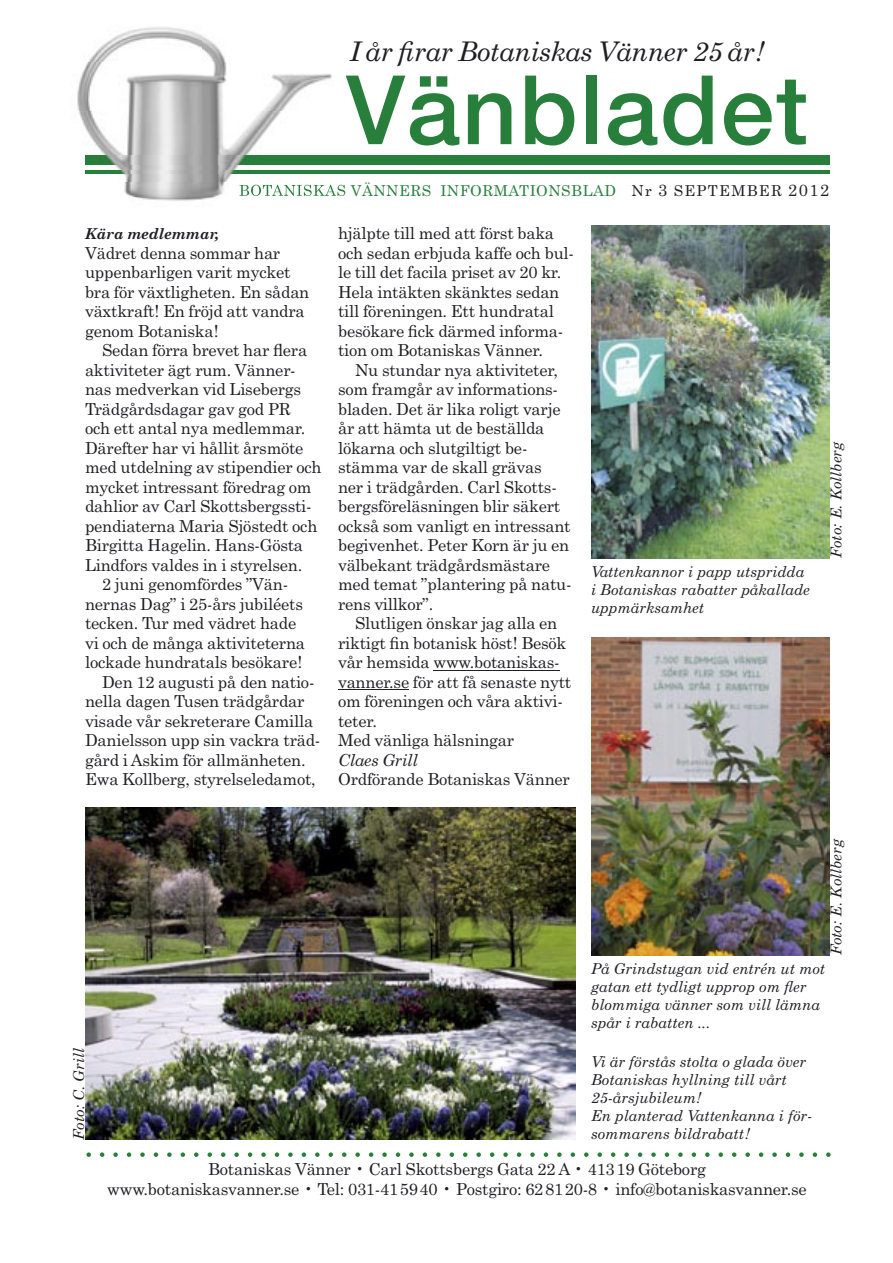
<style>
.page{position:relative;width:893px;height:1263px;background:#fff}
.page>*{position:absolute;margin:0;border:0;box-sizing:border-box;transform-origin:0 0}
.t1{font:500 96px "Helvetica Neue";letter-spacing:.02em;color:#287f3c}
.t2{font:italic 27px "Century Schoolbook Std";letter-spacing:-.015em;color:#202024}
.t3{font:16.5px/19.5px "Century Schoolbook Std";letter-spacing:-.015em;color:#202024}
.t4{font:italic 16.5px "Century Schoolbook Std";letter-spacing:-.015em;color:#202024}
.t5{font:italic 15px/18px "Century Schoolbook Std";color:#202024}
.t6{font:15px "Century Schoolbook Std";letter-spacing:.035em;color:#287f3c}
.t7{font:italic 700 15px "Century Schoolbook Std";letter-spacing:-.015em;color:#202024}
.s1{color:#202024}
.s2{font-size:16.5px;color:#202024}
</style>
<div class="page">
<svg style="left:86px;top:1152px;width:745px;height:5px"></svg>
<div style="left:85px;top:156px;width:744px;height:9px;background:#287f3c"></div>
<hr style="left:85px;top:171px;width:744px;height:3px;background:#287f3c">
<img style="left:77px;top:27px;width:269px;height:174px">
<img style="left:85px;top:156px;width:261px;height:9px">
<img style="left:85px;top:171px;width:261px;height:3px">
<img style="left:85px;top:182px;width:261px;height:14px">
<hr style="left:433px;top:670px;width:127px;height:1px;background:#202024">
<hr style="left:338px;top:689px;width:71px;height:1px;background:#202024">
<img style="left:591px;top:225px;width:238px;height:333px">
<img style="left:591px;top:638px;width:238px;height:317px">
<img style="left:85px;top:808px;width:491px;height:331px">
<h2 class="t2" style="left:349px;top:34px;width:416px">I år firar Botaniskas Vänner 25 år !</h2>
<h1 class="t1" style="left:346px;top:53px;width:463px">Vänbladet</h1>
<p class="t6" style="left:239px;top:181px;width:592px">BOTANISKAS VÄNNERS INFORMATIONSBLAD <span class="s1">Nr</span> <span class="s2">3</span> <span class="s1">SEPTEMBER</span> <span class="s2">2012</span></p>
<p class="t7" style="left:85px;top:224px;width:136px">Kära medlemmar,</p>
<p class="t3" style="left:85px;top:243px;width:226px">Vädret denna sommar har uppenbarligen varit mycket bra för växtligheten. En sådan växtkraft! En fröjd att vandra genom Botaniska !</p>
<p class="t3" style="left:102px;top:340px;width:207px">Sedan förra brevet har flera</p>
<p class="t3" style="left:85px;top:360px;width:212px">aktiviteter ägt rum. Vänner-</p>
<p class="t3" style="left:85px;top:379px;width:218px">nas medverkan vid Lisebergs</p>
<p class="t3" style="left:85px;top:399px;width:207px">Trädgårdsdagar gav god PR</p>
<p class="t3" style="left:85px;top:418px;width:222px">och ett antal nya medlemmar.</p>
<p class="t3" style="left:85px;top:438px;width:220px">Därefter har vi hållit årsmöte</p>
<p class="t3" style="left:85px;top:457px;width:238px">med utdelning av stipendier och</p>
<p class="t3" style="left:85px;top:477px;width:228px">mycket intressant föredrag om</p>
<p class="t3" style="left:85px;top:496px;width:228px">dahlior av Carl Skottsbergssti-</p>
<p class="t3" style="left:85px;top:516px;width:234px">pendiaterna Maria Sjöstedt och</p>
<p class="t3" style="left:85px;top:535px;width:220px">Birgitta Hagelin. Hans-Gösta</p>
<p class="t3" style="left:85px;top:555px;width:219px">Lindfors valdes in i styrelsen.</p>
<p class="t3" style="left:102px;top:574px;width:188px">2 juni genomfördes ”Vän-</p>
<p class="t3" style="left:85px;top:594px;width:219px">nernas Dag” i 25-års jubiléets</p>
<p class="t3" style="left:85px;top:613px;width:213px">tecken. Tur med vädret hade</p>
<p class="t3" style="left:85px;top:633px;width:221px">vi och de många aktiviteterna</p>
<p class="t3" style="left:85px;top:652px;width:219px">lockade hundratals besökare !</p>
<p class="t3" style="left:102px;top:672px;width:214px">Den 12 augusti på den natio-</p>
<p class="t3" style="left:85px;top:691px;width:221px">nella dagen Tusen trädgårdar</p>
<p class="t3" style="left:85px;top:711px;width:230px">visade vår sekreterare Camilla</p>
<p class="t3" style="left:85px;top:730px;width:237px">Danielsson upp sin vackra träd-</p>
<p class="t3" style="left:85px;top:750px;width:222px">gård i Askim för allmänheten.</p>
<p class="t3" style="left:85px;top:769px;width:232px">Ewa Kollberg, styrelseledamot,</p>
<p class="t3" style="left:338px;top:223px;width:237px">hjälpte till med att först baka och sedan erbjuda kaffe och bul&shy;le till det facila priset av 20 kr.<br>Hela intäkten skänktes sedan till föreningen. Ett hundratal besökare fick därmed informa&shy;tion om Botaniskas Vänner.</p>
<p class="t3" style="left:338px;top:360px;width:235px;text-indent:17px">Nu stundar nya aktiviteter, som framgår av informations&shy;bladen. Det är lika roligt varje år att hämta ut de beställda lökarna och slutgiltigt be&shy;stämma var de skall grävas<br>ner i trädgården. Carl Skotts&shy;bergsföreläsningen blir säkert också som vanligt en intressant begivenhet. Peter Korn är ju en välbekant trädgårdsmästare med temat ”plantering på natu&shy;rens villkor”.</p>
<p class="t3" style="left:338px;top:613px;width:235px;text-indent:17px">Slutligen önskar jag alla en riktigt fin botanisk höst ! Besök vår hemsida www.botaniskas&shy;vanner.se för att få senaste nytt om föreningen och våra aktivi&shy;teter.<br>Med vänliga hälsningar</p>
<p class="t4" style="left:338px;top:750px;width:81px">Claes Grill</p>
<p class="t3" style="left:338px;top:769px;width:233px">Ordförande Botaniskas Vänner</p>
<p class="t5" style="left:591px;top:562px;width:220px">Vattenkannor i papp utspridda i Botaniskas rabatter påkallade uppmärksamhet</p>
<p class="t5" style="left:827px;top:558px;width:118px;rotate:-90deg">Foto: E. Kollberg</p>
<p class="t5" style="left:69px;top:1139px;width:93px;rotate:-90deg">Foto: C. Grill</p>
<p class="t5" style="left:827px;top:955px;width:118px;rotate:-90deg">Foto: E. Kollberg</p>
<p class="t5" style="left:591px;top:959px;width:236px">På Grindstugan vid entrén ut mot gatan ett tydligt upprop om fler blommiga vänner som vill lämna spår i rabatten ...</p>
<p class="t5" style="left:591px;top:1052px;width:223px">Vi är förstås stolta o glada över<br>Botaniskas hyllning till vårt<br>25-årsjubileum!<br>En planterad Vattenkanna i för&shy;sommarens bildrabatt !</p>
<p class="t3" style="left:107px;top:1159px;width:701px;text-align:center">Botaniskas Vänner • Carl Skottsbergs Gata 22 A • 413 19 Göteborg<br>www.botaniskasvanner.se • Tel: 031-41 59 40 • Postgiro: 62 81 20-8 • info@botaniskasvanner.se</p>
</div>
